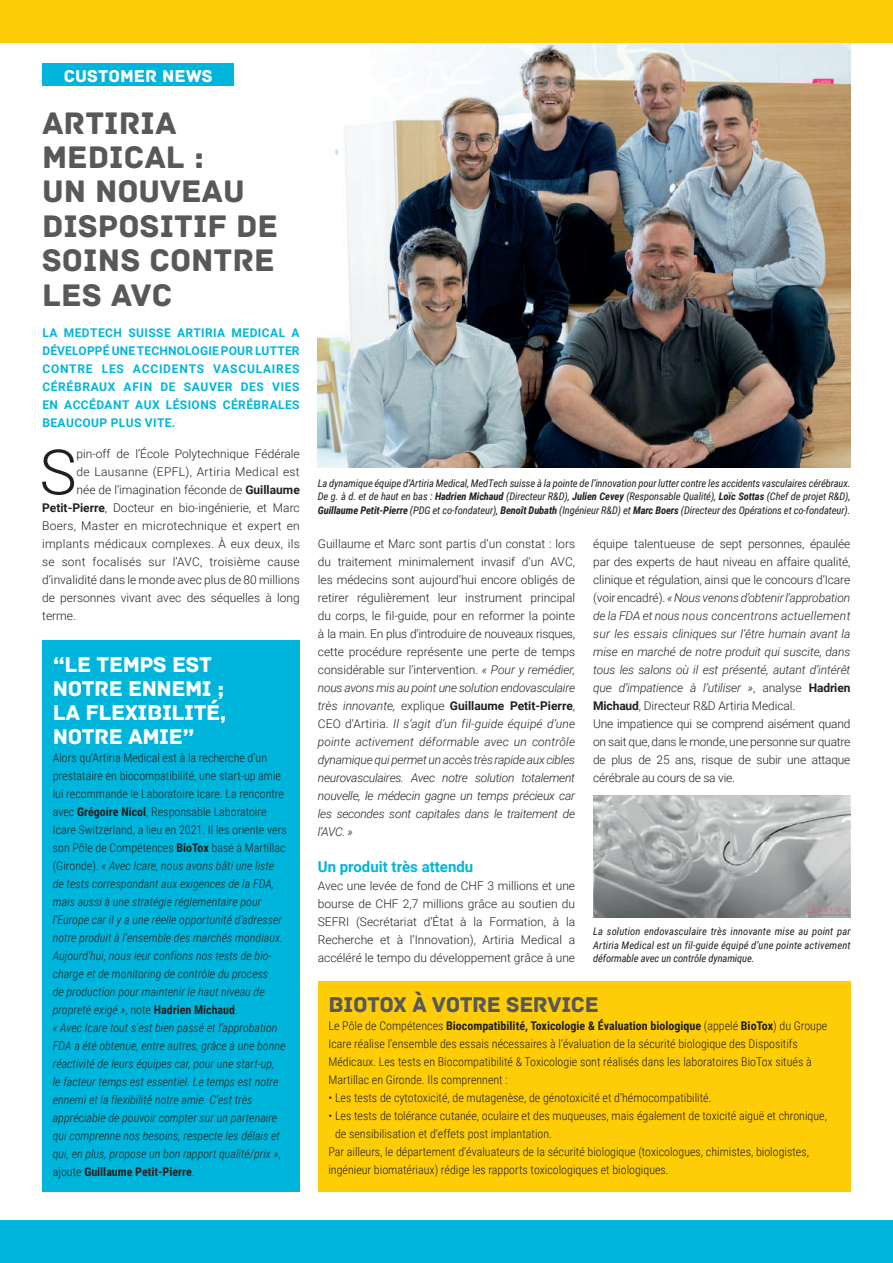
<style>
.page{position:relative;width:893px;height:1263px;background:#fff}
.page>*{position:absolute;margin:0;border:0;box-sizing:border-box;transform-origin:0 0}
.t1{font:300 62.7px "Roboto";color:#231f20}
.t2{font:32.7px/34.3px "Archive";color:#57585a}
.t3{font:22.5px/24px "Archive";letter-spacing:-.02em;color:#fff}
.t4{font:22.5px "Archive";letter-spacing:-.02em;color:#57585a}
.t5{font:18px "Archive";color:#fff}
.t6{font:700 15px "Roboto";color:#00b5db}
.t7{font:300 12px/18px "Roboto";color:#231f20;text-align:justify}
.t8{font:italic 300 12px/18px "Roboto Condensed";color:#231f20}
.t9{font:300 12px/18px "Roboto Condensed";color:#231f20}
.t10{font:700 12px/18px "Roboto";letter-spacing:.035em;color:#00b5db;text-align:justify}
.t11{font:300 12px "Roboto";letter-spacing:.02em;color:#231f20}
.t12{font:300 12px "Roboto";letter-spacing:.03em;color:#231f20}
.t13{font:italic 10.5px/13.5px "Roboto Condensed";letter-spacing:-.01em;color:#231f20;text-align:justify}
.s1{font-weight:700}
.s2{font-style:normal}
.s3{font-weight:700;font-style:normal}
.s4{font-style:italic}
</style>
<div class="page">
<img style="left:318px;top:43px;width:532px;height:424px">
<img style="left:593px;top:795px;width:257px;height:122px">
<div style="left:0;top:1220px;width:893px;height:43px;background:#00b5db"></div>
<div style="left:0;top:0;width:893px;height:43px;background:#fecd08"></div>
<div style="left:43px;top:64px;width:191px;height:22px;background:#00b5db"></div>
<div style="left:318px;top:981px;width:532px;height:210px;background:#fecd08"></div>
<div style="left:42px;top:640px;width:257px;height:551px;background:#00b5db"></div>
<h3 class="t5" style="left:64px;top:65px;width:151px">CUSTOMER NEWS</h3>
<h2 class="t2" style="left:42px;top:106px;width:237px">ARTIRIA<br>MEDICAL :<br>UN NOUVEAU<br>DISPOSITIF DE<br>SOINS CONTRE<br>LES AVC</h2>
<p class="t10" style="left:42px;top:323px;width:259px">LA MEDTECH SUISSE ARTIRIA MEDICAL A DÉVELOPPÉ UNE TECHNOLOGIE POUR LUTTER CONTRE LES ACCIDENTS VASCULAIRES CÉRÉBRAUX AFIN DE SAUVER DES VIES EN ACCÉDANT AUX LÉSIONS CÉRÉBRALES BEAUCOUP PLUS VITE.</p>
<h1 class="t1" style="left:39px;top:428px;width:39px">S</h1>
<p class="t7" style="left:77px;top:445px;width:225px">pin-off de l’École Polytechnique Fédérale</p>
<p class="t12" style="left:77px;top:464px;width:225px">de Lausanne (EPFL), Artiria Medical est</p>
<p class="t7" style="left:77px;top:481px;width:225px">née de l’imagination féconde de <span class="s1">Guillaume</span></p>
<p class="t7" style="left:42px;top:499px;width:259px"><span class="s1">Petit-Pierre</span>, Docteur en bio-ingénierie, et Marc</p>
<p class="t11" style="left:42px;top:518px;width:259px">Boers, Master en microtechnique et expert en</p>
<p class="t11" style="left:42px;top:536px;width:259px">implants médicaux complexes. À eux deux, ils</p>
<p class="t11" style="left:42px;top:554px;width:259px">se sont focalisés sur l’AVC, troisième cause</p>
<p class="t7" style="left:42px;top:571px;width:259px">d’invalidité dans le monde avec plus de 80 millions</p>
<p class="t7" style="left:42px;top:589px;width:259px">de personnes vivant avec des séquelles à long</p>
<p class="t7" style="left:42px;top:607px;width:35px">terme.</p>
<h3 class="t3" style="left:53px;top:652px;width:175px">“LE TEMPS EST<br>NOTRE ENNEMI ;<br>LA FLEXIBILITÉ,<br>NOTRE AMIE”</h3>
<p class="t8" style="left:53px;top:748px;width:235px"><span class="s2">Alors qu’Artiria Medical est à la recherche d’un prestataire en biocompatibilité, une start-up amie lui recommande le Laboratoire Icare. La rencontre avec</span> <span class="s3">Grégoire Nicol</span><span class="s2">, Responsable Laboratoire Icare Switzerland, a lieu en 2021. Il les oriente vers son Pôle de Compétences</span> <span class="s3">BioTox</span> <span class="s2">basé à Martillac (Gironde).</span> « Avec Icare, nous avons bâti une liste de tests correspondant aux exigences de la FDA, mais aussi à une stratégie réglementaire pour l’Europe car il y a une réelle opportunité d’adresser notre produit à l’ensemble des marchés mondiaux.<br>Aujourd’hui, nous leur confions nos tests de bio&shy;charge et de monitoring de contrôle du process<br>de production pour maintenir le haut niveau de propreté exigé »<span class="s2">, note</span> <span class="s3">Hadrien Michaud</span><span class="s2">.<br></span>« Avec Icare tout s’est bien passé et l’approbation FDA a été obtenue, entre autres, grâce à une bonne réactivité de leurs équipes car, pour une start-up,<br>le facteur temps est essentiel. Le temps est notre ennemi et la flexibilité notre amie. C’est très appréciable de pouvoir compter sur un partenaire qui comprenne nos besoins, respecte les délais et qui, en plus, propose un bon rapport qualité/prix »<span class="s2">, ajoute</span> <span class="s3">Guillaume Petit-Pierre</span><span class="s2">.</span></p>
<p class="t13" style="left:318px;top:476px;width:534px">La dynamique équipe d’Artiria Medical, MedTech suisse à la pointe de l’innovation pour lutter contre les accidents vasculaires cérébraux.<br>De g. à d. et de haut en bas : <span class="s1">Hadrien Michaud</span> (Directeur R&amp;D), <span class="s1">Julien Cevey</span> (Responsable Qualité), <span class="s1">Loïc Sottas</span> (Chef de projet R&amp;D), <span class="s1">Guillaume Petit-Pierre</span> (PDG et co-fondateur), <span class="s1">Benoît Dubath</span> (Ingénieur R&amp;D) et <span class="s1">Marc Boers</span> (Directeur des Opérations et co-fondateur).</p>
<p class="t7" style="left:318px;top:535px;width:259px">Guillaume et Marc sont partis d’un constat : lors du traitement minimalement invasif d’un AVC, les médecins sont aujourd’hui encore obligés de retirer régulièrement leur instrument principal du corps, le fil-guide, pour en reformer la pointe à la main. En plus d’introduire de nouveaux risques, cette procédure représente une perte de temps considérable sur l’intervention. <span class="s4">« Pour y remédier, nous avons mis au point une solution endovasculaire très innovante,</span> explique <span class="s1">Guillaume Petit-Pierre</span>, CEO d’Artiria. <span class="s4">Il s’agit d’un fil-guide équipé d’une pointe activement déformable avec un contrôle dynamique qui permet un accès très rapide aux cibles neurovasculaires. Avec notre solution totalement nouvelle, le médecin gagne un temps précieux car les secondes sont capitales dans le traitement de l’AVC. »</span></p>
<p class="t6" style="left:318px;top:856px;width:157px">Un produit très attendu</p>
<p class="t7" style="left:318px;top:877px;width:259px">Avec une levée de fond de CHF 3 millions et une bourse de CHF 2,7 millions grâce au soutien du SEFRI (Secrétariat d’État à la Formation, à la Recherche et à l’Innovation), Artiria Medical a accéléré le tempo du développement grâce à une</p>
<p class="t7" style="left:593px;top:535px;width:259px;text-align:left">équipe talentueuse de sept personnes, épaulée par des experts de haut niveau en affaire qualité, clinique et régulation, ainsi que le concours d’Icare (voir encadré). <span class="s4">« Nous venons d’obtenir l’approbation de la FDA et nous nous concentrons actuellement sur les essais cliniques sur l’être humain avant la mise en marché de notre produit qui suscite, dans tous les salons où il est présenté, autant d’intérêt que d’impatience à l’utiliser »</span>, analyse <span class="s1">Hadrien Michaud</span>, Directeur R&amp;D Artiria Medical.<br>Une impatience qui se comprend aisément quand on sait que, dans le monde, une personne sur quatre de plus de 25 ans, risque de subir une attaque cérébrale au cours de sa vie.</p>
<p class="t13" style="left:593px;top:924px;width:259px">La solution endovasculaire très innovante mise au point par Artiria Medical est un fil-guide équipé d’une pointe activement déformable avec un contrôle dynamique.</p>
<h3 class="t4" style="left:328px;top:992px;width:272px">BIOTOX À VOTRE SERVICE</h3>
<p class="t9" style="left:328px;top:1017px;width:500px">Le Pôle de Compétences <span class="s1">Biocompatibilité, Toxicologie &amp; Évaluation biologique</span> (appelé <span class="s1">BioTox</span>) du Groupe Icare réalise l’ensemble des essais nécessaires à l’évaluation de la sécurité biologique des Dispositifs Médicaux. Les tests en Biocompatibilité &amp; Toxicologie sont réalisés dans les laboratoires BioTox situés à Martillac en Gironde. Ils comprennent :</p>
<p class="t9" style="left:328px;top:1089px;width:385px">• Les tests de cytotoxicité, de mutagenèse, de génotoxicité et d’hémocompatibilité.</p>
<p class="t9" style="left:328px;top:1107px;width:500px">• Les tests de tolérance cutanée, oculaire et des muqueuses, mais également de toxicité aiguë et chronique,</p>
<p class="t9" style="left:335px;top:1125px;width:218px">de sensibilisation et d’effets post implantation.</p>
<p class="t9" style="left:328px;top:1143px;width:482px">Par ailleurs, le département d’évaluateurs de la sécurité biologique (toxicologues, chimistes, biologistes,</p>
<p class="t9" style="left:328px;top:1161px;width:342px">ingénieur biomatériaux) rédige les rapports toxicologiques et biologiques.</p>
</div>
